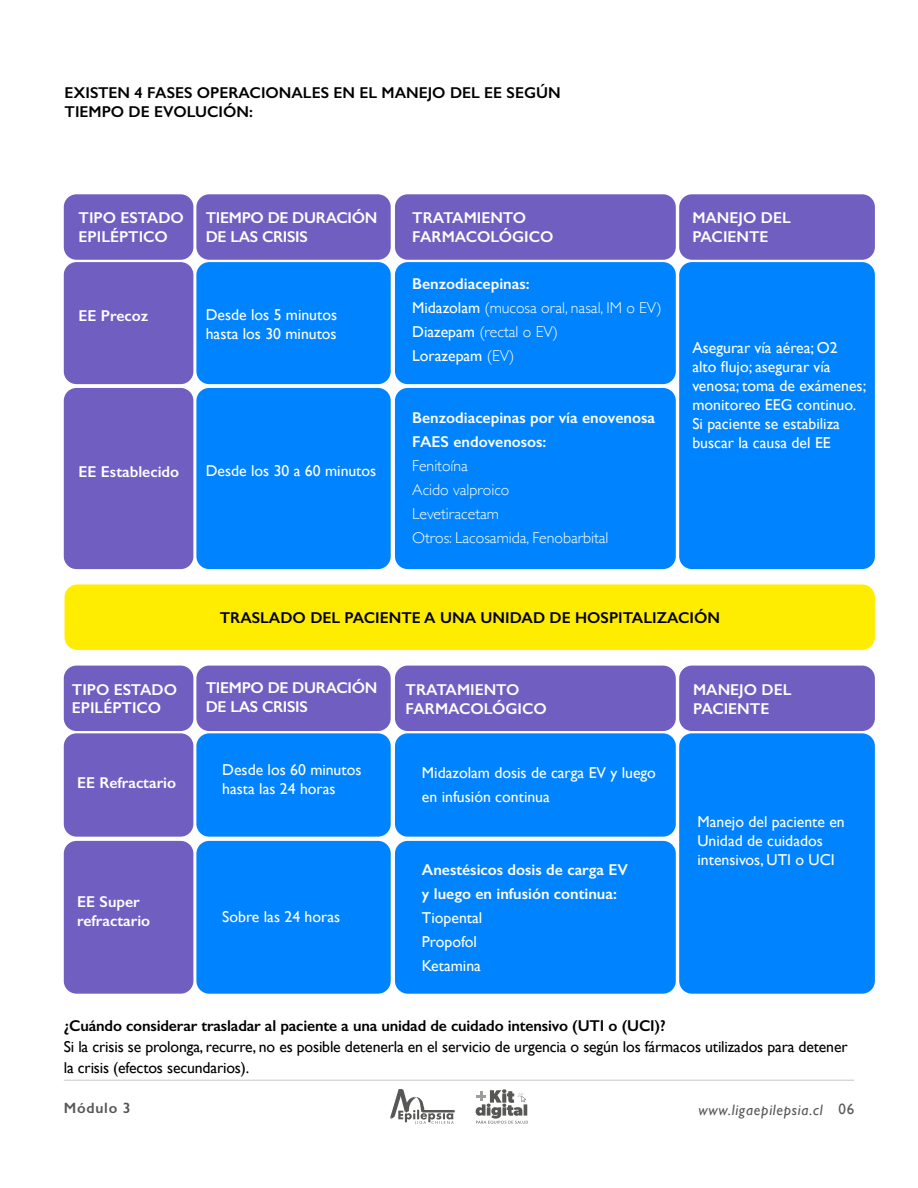
<style>
.page{position:relative;width:918px;height:1188px;background:#fff}
.page>*{position:absolute;margin:0;border:0;box-sizing:border-box;transform-origin:0 0}
.t1{font:15.75px/18.9px "Gill Sans";color:#fff}
.t2{font:600 15.75px/18.9px "Gill Sans";color:#fff}
.t3{font:600 15.75px/18.9px "Gill Sans";color:#000}
.t4{font:300 15.75px/24px "Gill Sans";color:#fff}
.t5{font:15.75px/21px "Gill Sans";letter-spacing:-.01em;color:#000}
.t6{font:600 15.75px/18.9px "Gill Sans";letter-spacing:-.02em;color:#fff}
.t7{font:italic 15px "Gill Sans";letter-spacing:.05em;color:#575756}
.t8{font:600 15px "Gill Sans";letter-spacing:.05em;color:#575756}
.s1{font-weight:600}
.s2{font-weight:400}
.s3{font-style:normal}
</style>
<div class="page">
<svg style="left:476px;top:1089px;width:52px;height:35px"></svg>
<svg style="left:390px;top:1089px;width:65px;height:35px"></svg>
<hr style="left:64px;top:1080px;width:790px;height:1px;background:#c6c6c6">
<div style="left:64px;top:194px;width:129px;height:66px;background:#705ec1;border-radius:13px"></div>
<div style="left:64px;top:666px;width:129px;height:65px;background:#705ec1;border-radius:13px"></div>
<div style="left:196px;top:194px;width:195px;height:66px;background:#705ec1;border-radius:13px"></div>
<div style="left:196px;top:666px;width:195px;height:65px;background:#705ec1;border-radius:13px"></div>
<div style="left:395px;top:194px;width:281px;height:66px;background:#705ec1;border-radius:13px"></div>
<div style="left:395px;top:666px;width:281px;height:65px;background:#705ec1;border-radius:13px"></div>
<div style="left:65px;top:584px;width:810px;height:66px;background:#ffed00;border-radius:13px"></div>
<div style="left:679px;top:194px;width:196px;height:66px;background:#705ec1;border-radius:13px"></div>
<div style="left:679px;top:666px;width:196px;height:65px;background:#705ec1;border-radius:13px"></div>
<div style="left:679px;top:262px;width:196px;height:307px;background:#0083ff;border-radius:13px"></div>
<div style="left:679px;top:733px;width:196px;height:261px;background:#0083ff;border-radius:13px"></div>
<div style="left:395px;top:262px;width:281px;height:122px;background:#0083ff;border-radius:13px"></div>
<div style="left:395px;top:733px;width:281px;height:104px;background:#0083ff;border-radius:13px"></div>
<div style="left:196px;top:262px;width:195px;height:122px;background:#0083ff;border-radius:13px"></div>
<div style="left:196px;top:733px;width:195px;height:104px;background:#0083ff;border-radius:13px"></div>
<div style="left:395px;top:388px;width:281px;height:181px;background:#0083ff;border-radius:13px"></div>
<div style="left:395px;top:841px;width:281px;height:153px;background:#0083ff;border-radius:13px"></div>
<div style="left:196px;top:388px;width:195px;height:181px;background:#0083ff;border-radius:13px"></div>
<div style="left:196px;top:841px;width:195px;height:153px;background:#0083ff;border-radius:13px"></div>
<div style="left:64px;top:262px;width:129px;height:122px;background:#705ec1;border-radius:13px"></div>
<div style="left:64px;top:733px;width:129px;height:104px;background:#705ec1;border-radius:13px"></div>
<div style="left:64px;top:388px;width:129px;height:181px;background:#705ec1;border-radius:13px"></div>
<div style="left:64px;top:841px;width:129px;height:153px;background:#705ec1;border-radius:13px"></div>
<p class="t3" style="left:65px;top:84px;width:498px">EXISTEN 4 FASES OPERACIONALES EN EL MANEJO DEL EE SEGÚN<br>TIEMPO DE EVOLUCIÓN:</p>
<p class="t2" style="left:79px;top:208px;width:107px">TIPO ESTADO<br>EPILÉPTICO</p>
<p class="t6" style="left:206px;top:208px;width:173px">TIEMPO DE DURACIÓN<br>DE LAS CRISIS</p>
<p class="t2" style="left:412px;top:208px;width:143px">TRATAMIENTO<br>FARMACOLÓGICO</p>
<p class="t2" style="left:692px;top:208px;width:100px">MANEJO DEL<br>PACIENTE</p>
<p class="t2" style="left:79px;top:306px;width:71px">EE Precoz</p>
<p class="t1" style="left:206px;top:305px;width:133px">Desde los 5 minutos hasta los 30 minutos</p>
<p class="t2" style="left:79px;top:462px;width:102px">EE Establecido</p>
<p class="t1" style="left:206px;top:461px;width:172px">Desde los 30 a 60 minutos</p>
<p class="t4" style="left:412px;top:271px;width:251px"><span class="s1">Benzodiacepinas:<br></span><span class="s2">Midazolam</span> (mucosa oral, nasal, IM o EV)<br><span class="s2">Diazepam</span> (rectal o EV)<br><span class="s2">Lorazepam</span> (EV)</p>
<p class="t2" style="left:412px;top:406px;width:244px;line-height:24px">Benzodiacepinas por vía enovenosa<br>FAES endovenosos:</p>
<p class="t4" style="left:412px;top:453px;width:198px">Fenitoína<br>Acido valproico<br>Levetiracetam<br>Otros: Lacosamida, Fenobarbital</p>
<p class="t1" style="left:692px;top:338px;width:175px">Asegurar vía aérea; O2<br>alto flujo; asegurar vía venosa; toma de exámenes; monitoreo EEG continuo.<br>Si paciente se estabiliza buscar la causa del EE</p>
<p class="t2" style="left:72px;top:680px;width:107px">TIPO ESTADO<br>EPILÉPTICO</p>
<p class="t2" style="left:77px;top:773px;width:100px">EE Refractario</p>
<p class="t2" style="left:77px;top:892px;width:75px">EE Super refractario</p>
<p class="t3" style="left:220px;top:608px;width:502px">TRASLADO DEL PACIENTE A UNA UNIDAD DE HOSPITALIZACIÓN</p>
<p class="t6" style="left:206px;top:678px;width:173px">TIEMPO DE DURACIÓN<br>DE LAS CRISIS</p>
<p class="t1" style="left:222px;top:760px;width:141px">Desde los 60 minutos hasta las 24 horas</p>
<p class="t1" style="left:222px;top:907px;width:119px">Sobre las 24 horas</p>
<p class="t2" style="left:406px;top:680px;width:143px">TRATAMIENTO<br>FARMACOLÓGICO</p>
<p class="t1" style="left:422px;top:761px;width:235px;line-height:24px">Midazolam dosis de carga EV y luego en infusión continua</p>
<p class="t2" style="left:422px;top:858px;width:208px;line-height:24px">Anestésicos dosis de carga EV y luego en infusión continua:</p>
<p class="t1" style="left:422px;top:906px;width:62px;line-height:24px">Tiopental<br>Propofol<br>Ketamina</p>
<p class="t2" style="left:693px;top:680px;width:100px">MANEJO DEL<br>PACIENTE</p>
<p class="t1" style="left:698px;top:812px;width:149px">Manejo del paciente en<br>Unidad de cuidados intensivos, UTI o UCI</p>
<p class="t3" style="left:64px;top:1016px;width:603px">¿Cuándo considerar trasladar al paciente a una unidad de cuidado intensivo (UTI o (UCI)?</p>
<p class="t5" style="left:64px;top:1036px;width:785px">Si la crisis se prolonga, recurre, no es posible detenerla en el servicio de urgencia o según los fármacos utilizados para detener la crisis (efectos secundarios).</p>
<p class="t8" style="left:64px;top:1099px;width:69px">Módulo 3</p>
<p class="t7" style="left:699px;top:1101px;width:157px">www.ligaepilepsia.cl <span class="s3">06</span></p>
</div>
